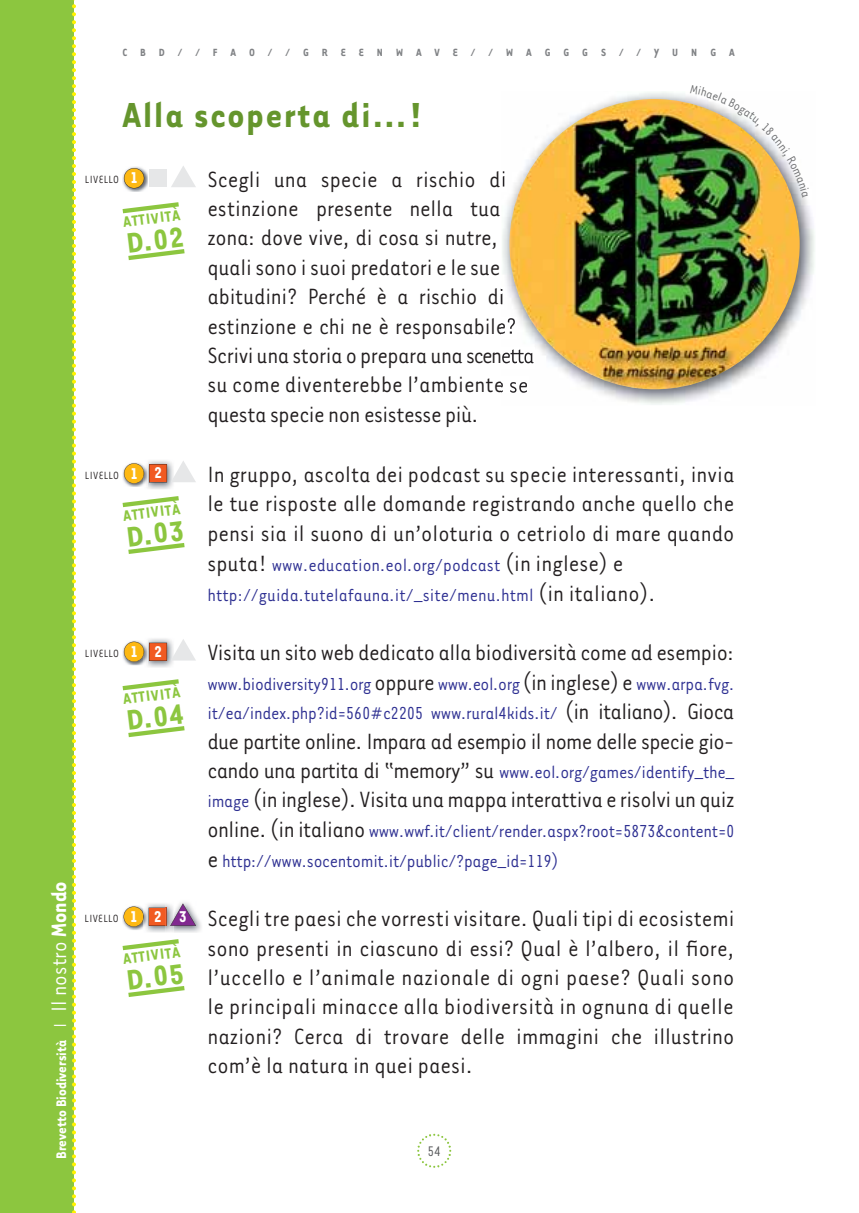
<style>
.page{position:relative;width:859px;height:1213px;background:#fff}
.page>*{position:absolute;margin:0;border:0;box-sizing:border-box;transform-origin:0 0}
.t1{font:700 40px "Tarzana Narrow";letter-spacing:.05em;color:#65952d}
.t2{font:700 32.4px "Tarzana Narrow";color:#8cc63f;scale:1.05 1}
.t3{font:25.4px/29.4px "Tarzana Narrow";letter-spacing:-.01em;color:#231f20;text-align:justify}
.t4{font:25.4px "Tarzana Narrow";letter-spacing:-.03em;color:#231f20}
.t5{font:24px "Tarzana Narrow";color:#fff}
.t6{font:20px/30px "Tarzana Narrow";letter-spacing:-.015em;color:#2e3092}
.t7{font:700 17px "Tarzana Narrow";color:#8cc63f}
.t8{font:700 16px "Tarzana Narrow";color:#fff}
.t9{font:16px "Tarzana Narrow";color:#58595b}
.t10{font:12px "Tarzana Narrow";letter-spacing:.03em;color:#231f20}
.t11{font:700 12px "Tarzana Narrow";letter-spacing:1.085em;color:#808285}
.s1{font-weight:700}
.s2{font-size:25.4px;color:#231f20}
.s3{font-family:"Verdana";font-size:16px}
.s4{font-size:20px;color:#2e3092}
.s5{font-size:26px;color:#231f20}
.s6{font-weight:700;font-size:18px;color:#fff}
</style>
<div class="page">
<svg style="left:417px;top:1133px;width:34px;height:34px"></svg>
<div style="left:0;top:0;width:76px;height:1212px;background:#8cc63f"></div>
<img style="left:122px;top:469px;width:22px;height:18px">
<img style="left:144px;top:483px;width:29px;height:6px">
<svg style="left:124px;top:460px;width:72px;height:23px"></svg>
<img style="left:122px;top:647px;width:22px;height:18px">
<img style="left:144px;top:662px;width:29px;height:5px">
<svg style="left:124px;top:638px;width:72px;height:24px"></svg>
<img style="left:122px;top:166px;width:26px;height:26px">
<svg style="left:124px;top:168px;width:20px;height:20px"></svg>
<div style="left:149px;top:169px;width:18px;height:18px;background:#e6e7e8"></div>
<svg style="left:171px;top:166px;width:25px;height:21px"></svg>
<img style="left:122px;top:912px;width:21px;height:18px">
<img style="left:143px;top:926px;width:23px;height:6px">
<img style="left:166px;top:902px;width:35px;height:30px">
<svg style="left:124px;top:903px;width:72px;height:23px;background:#cf9982"></svg>
<img style="left:501px;top:92px;width:314px;height:313px">
<img style="left:501px;top:170px;width:5px;height:22px">
<img style="left:501px;top:288px;width:3px;height:16px">
<img style="left:501px;top:317px;width:15px;height:21px">
<img style="left:501px;top:347px;width:33px;height:21px">
<img style="left:501px;top:376px;width:27px;height:16px">
<img style="left:509px;top:99px;width:290px;height:290px;border-radius:50%">
<svg style="left:123px;top:202px;width:56px;height:11px"></svg>
<svg style="left:128px;top:249px;width:57px;height:11px"></svg>
<svg style="left:123px;top:496px;width:56px;height:11px"></svg>
<svg style="left:128px;top:543px;width:57px;height:11px"></svg>
<svg style="left:123px;top:679px;width:56px;height:11px"></svg>
<svg style="left:128px;top:726px;width:57px;height:11px"></svg>
<svg style="left:123px;top:939px;width:56px;height:11px"></svg>
<svg style="left:128px;top:986px;width:57px;height:10px"></svg>
<img style="left:690px;top:92px;width:119px;height:106px">
<p class="t5" style="left:52px;top:1011px;width:132px;rotate:-90deg">Il nostro <span class="s1">Mondo</span></p>
<p class="t8" style="left:51px;top:1158px;width:137px;rotate:-90deg">Brevetto Biodiversità |</p>
<p class="t11" style="left:122px;top:45px;width:614px">CBD//FAO//GREENWAVE//WAGGGS//YUNGA</p>
<p class="t1" style="left:122px;top:90px;width:301px">Alla scoperta di…!</p>
<p class="t3" style="left:207px;top:167px;width:328px;text-align:left">Scegli una specie a rischio di estinzione presente nella tua zona: dove vive, di cosa si nutre, quali sono i suoi predatori e le sue abitudini? Perché è a rischio di estinzione e chi ne è responsabile?<br>Scrivi una storia o prepara una scenetta su come diventerebbe l’ambiente se questa specie non esistesse più.</p>
<p class="t3" style="left:207px;top:462px;width:529px">In gruppo, ascolta dei podcast su specie interessanti, invia le tue risposte alle domande registrando anche quello che pensi sia il suono di un’oloturia o cetriolo di mare quando</p>
<p class="t6" style="left:207px;top:551px;width:450px"><span class="s2">sputa!</span> www.education.eol.org/podcast <span class="s2">(in inglese) e </span>http://guida.tutelafauna.it/_site/menu.html <span class="s2">(in italiano).</span></p>
<p class="t3" style="left:207px;top:640px;width:528px">Visita un sito web dedicato alla biodiversità come ad esempio:</p>
<p class="t6" style="left:207px;top:671px;width:528px;line-height:29.4px">www.biodiversity911.org <span class="s2">oppure</span> www.eol.org <span class="s2">(in inglese) e</span> www.arpa.fvg. it/ea/index.php?id=560<span class="s3">#</span>c2205 www.rural4kids.it/ <span class="s2">(in italiano). Gioca</span></p>
<p class="t4" style="left:207px;top:733px;width:528px">due partite online. Impara ad esempio il nome delle specie gio-</p>
<p class="t6" style="left:207px;top:758px;width:528px"><span class="s2">cando una partita di “memory” su</span> www.eol.org/games/identify_the_</p>
<p class="t3" style="left:207px;top:787px;width:528px"><span class="s4">image</span> (in inglese). Visita una mappa interattiva e risolvi un quiz</p>
<p class="t6" style="left:207px;top:817px;width:528px"><span class="s2">online. (in italiano</span> www.wwf.it/client/render.aspx?root=5873&amp;content=0 <span class="s5">e</span> http://www.socentomit.it/public/?page_id=119)</p>
<p class="t3" style="left:207px;top:906px;width:528px">Scegli tre paesi che vorresti visitare. Quali tipi di ecosistemi sono presenti in ciascuno di essi? Qual è l’albero, il fiore, l’uccello e l’animale nazionale di ogni paese? Quali sono le principali minacce alla biodiversità in ognuna di quelle nazioni? Cerca di trovare delle immagini che illustrino com’è la natura in quei paesi.</p>
<p class="t10" style="left:85px;top:176px;width:54px">LIVELLO <span class="s6">1</span></p>
<p class="t7" style="left:122px;top:211px;width:59px;rotate:-7deg">ATTIVITÀ</p>
<p class="t2" style="left:124px;top:223px;width:57px;rotate:-7deg">D.02</p>
<p class="t10" style="left:85px;top:471px;width:79px">LIVELLO <span class="s6">1 2</span></p>
<p class="t7" style="left:122px;top:505px;width:59px;rotate:-7deg">ATTIVITÀ</p>
<p class="t2" style="left:124px;top:516px;width:57px;rotate:-7deg">D.03</p>
<p class="t10" style="left:85px;top:649px;width:79px">LIVELLO <span class="s6">1 2</span></p>
<p class="t7" style="left:122px;top:688px;width:59px;rotate:-7deg">ATTIVITÀ</p>
<p class="t2" style="left:124px;top:700px;width:57px;rotate:-7deg">D.04</p>
<p class="t10" style="left:85px;top:914px;width:104px">LIVELLO <span class="s6">1 2 3</span></p>
<p class="t7" style="left:122px;top:948px;width:59px;rotate:-7deg">ATTIVITÀ</p>
<p class="t2" style="left:124px;top:959px;width:57px;rotate:-7deg">D.05</p>
<p class="t9" style="left:427px;top:1146px;width:15px">54</p>
</div>
